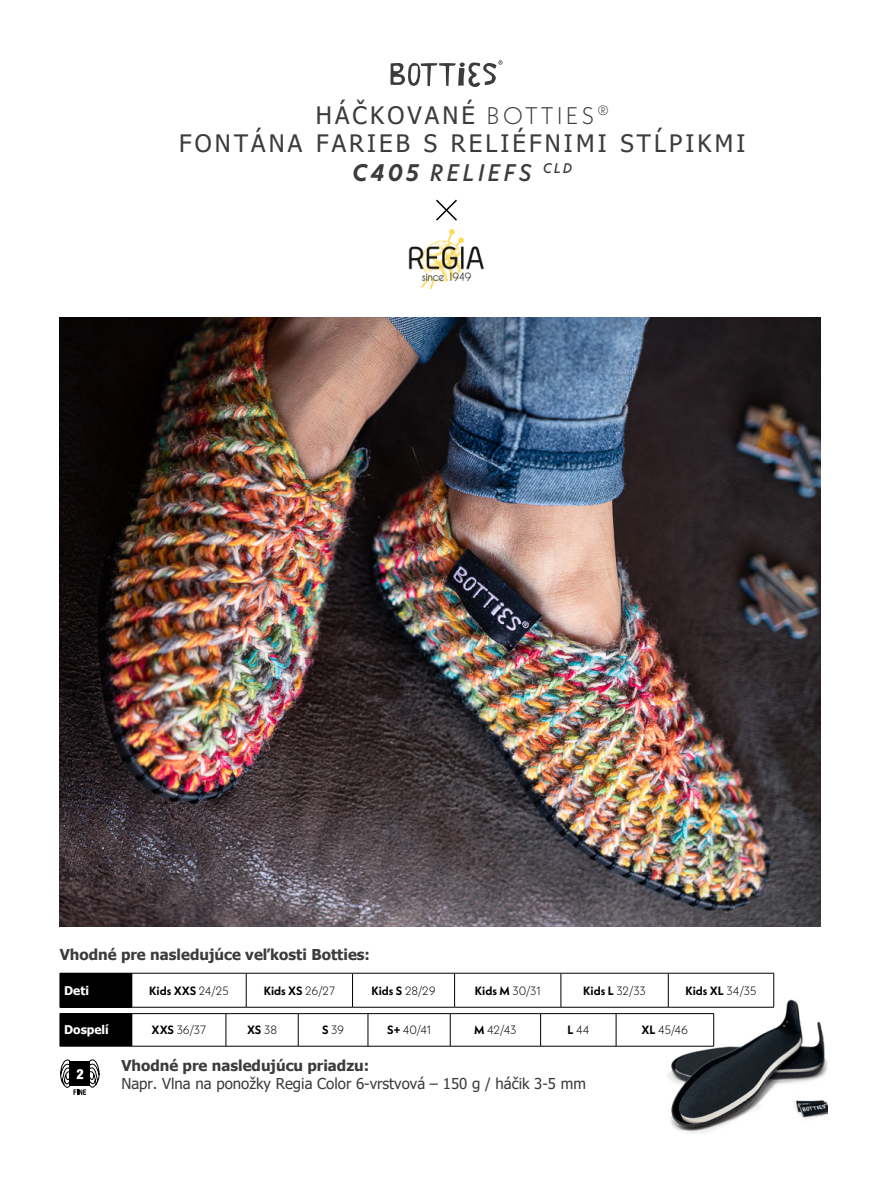
<style>
.page{position:relative;width:893px;height:1188px;background:#fff}
.page>*{position:absolute;margin:0;border:0;box-sizing:border-box;transform-origin:0 0}
.t1{font:24px/28.8px "Tahoma";letter-spacing:.13em;color:#3c3c3b;text-align:center}
.t2{font:italic 500 24px "Neue Kabel";letter-spacing:.13em;color:#3c3c3b}
.t3{font:700 15px "Tahoma";color:#3c3c3b}
.t4{font:15px "Tahoma";color:#3c3c3b}
.t5{font:700 12px "Neue Kabel";color:#000}
.t6{font:300 12px "Neue Kabel";letter-spacing:-.005em;color:#000}
.t7{font:700 12px "Tahoma";color:#fff}
.s1{font-family:"Neue Kabel";font-weight:300}
.s2{font-weight:700}
.s3{font-weight:300}
</style>
<div class="page">
<img style="left:60px;top:318px;width:761px;height:609px">
<svg style="left:390px;top:60px;width:112px;height:28px"></svg>
<svg style="left:60px;top:1059px;width:40px;height:36px"></svg>
<img style="left:638px;top:993px;width:190px;height:140px">
<div style="left:60px;top:973px;width:72px;height:34px;background:#000"></div>
<hr style="left:132px;top:973px;width:114px;height:1px;background:#000">
<hr style="left:132px;top:973px;width:1px;height:34px;background:#000">
<hr style="left:246px;top:973px;width:107px;height:1px;background:#000">
<hr style="left:246px;top:973px;width:1px;height:34px;background:#000">
<hr style="left:353px;top:973px;width:102px;height:1px;background:#000">
<hr style="left:352px;top:973px;width:1px;height:34px;background:#000">
<hr style="left:455px;top:973px;width:106px;height:1px;background:#000">
<hr style="left:454px;top:973px;width:1px;height:34px;background:#000">
<hr style="left:561px;top:973px;width:107px;height:1px;background:#000">
<hr style="left:561px;top:973px;width:1px;height:34px;background:#000">
<hr style="left:668px;top:973px;width:106px;height:1px;background:#000">
<hr style="left:668px;top:973px;width:1px;height:34px;background:#000">
<hr style="left:773px;top:973px;width:1px;height:34px;background:#000">
<hr style="left:60px;top:1007px;width:72px;height:1px;background:#000">
<hr style="left:132px;top:1007px;width:114px;height:1px;background:#000">
<hr style="left:246px;top:1007px;width:107px;height:1px;background:#000">
<hr style="left:353px;top:1007px;width:102px;height:1px;background:#000">
<hr style="left:455px;top:1007px;width:106px;height:1px;background:#000">
<hr style="left:561px;top:1007px;width:107px;height:1px;background:#000">
<hr style="left:668px;top:1007px;width:106px;height:1px;background:#000">
<div style="left:60px;top:1014px;width:72px;height:32px;background:#000"></div>
<hr style="left:60px;top:1013px;width:72px;height:1px;background:#000">
<hr style="left:132px;top:1013px;width:94px;height:1px;background:#000">
<hr style="left:132px;top:1014px;width:1px;height:32px;background:#000">
<hr style="left:226px;top:1013px;width:72px;height:1px;background:#000">
<hr style="left:226px;top:1014px;width:1px;height:32px;background:#000">
<hr style="left:298px;top:1013px;width:70px;height:1px;background:#000">
<hr style="left:298px;top:1014px;width:1px;height:32px;background:#000">
<hr style="left:368px;top:1013px;width:82px;height:1px;background:#000">
<hr style="left:368px;top:1014px;width:1px;height:32px;background:#000">
<hr style="left:450px;top:1013px;width:91px;height:1px;background:#000">
<hr style="left:450px;top:1014px;width:1px;height:32px;background:#000">
<hr style="left:541px;top:1013px;width:75px;height:1px;background:#000">
<hr style="left:540px;top:1014px;width:1px;height:32px;background:#000">
<hr style="left:616px;top:1013px;width:98px;height:1px;background:#000">
<hr style="left:616px;top:1014px;width:1px;height:32px;background:#000">
<hr style="left:713px;top:1014px;width:1px;height:32px;background:#000">
<hr style="left:60px;top:1046px;width:72px;height:1px;background:#000">
<hr style="left:132px;top:1046px;width:94px;height:1px;background:#000">
<hr style="left:226px;top:1046px;width:72px;height:1px;background:#000">
<hr style="left:298px;top:1046px;width:70px;height:1px;background:#000">
<hr style="left:368px;top:1046px;width:82px;height:1px;background:#000">
<hr style="left:450px;top:1046px;width:91px;height:1px;background:#000">
<hr style="left:541px;top:1046px;width:75px;height:1px;background:#000">
<hr style="left:616px;top:1046px;width:98px;height:1px;background:#000">
<img style="left:408px;top:230px;width:77px;height:59px">
<svg style="left:436px;top:199px;width:21px;height:22px"></svg>
<h1 class="t1" style="left:179px;top:102px;width:567px">HÁČKOVANÉ <span class="s1">BOTTIES</span><sup>®<br></sup>FONTÁNA FARIEB S RELIÉFNIMI STĹPIKMI</h1>
<h1 class="t2" style="left:352px;top:158px;width:222px"><span class="s2">C405</span> RELIEFS <sup>CLD</sup></h1>
<p class="t3" style="left:60px;top:944px;width:312px">Vhodné pre nasledujúce veľkosti Botties:</p>
<p class="t7" style="left:64px;top:982px;width:26px">Deti</p>
<p class="t5" style="left:149px;top:983px;width:81px">Kids XXS <span class="s3">24/25</span></p>
<p class="t5" style="left:264px;top:983px;width:73px">Kids XS <span class="s3">26/27</span></p>
<p class="t5" style="left:371px;top:983px;width:66px">Kids S <span class="s3">28/29</span></p>
<p class="t5" style="left:475px;top:983px;width:67px">Kids M <span class="s3">30/31</span></p>
<p class="t5" style="left:583px;top:983px;width:64px">Kids L <span class="s3">32/33</span></p>
<p class="t5" style="left:685px;top:983px;width:73px">Kids XL <span class="s3">34/35</span></p>
<p class="t7" style="left:64px;top:1022px;width:46px">Dospelí</p>
<p class="t6" style="left:152px;top:1023px;width:56px"><span class="s2">XXS</span> 36/37</p>
<p class="t5" style="left:247px;top:1023px;width:31px">XS <span class="s3">38</span></p>
<p class="t6" style="left:322px;top:1023px;width:24px"><span class="s2">S</span> 39</p>
<p class="t6" style="left:387px;top:1023px;width:45px"><span class="s2">S+</span> 40/41</p>
<p class="t6" style="left:474px;top:1023px;width:44px"><span class="s2">M</span> 42/43</p>
<p class="t6" style="left:567px;top:1023px;width:23px"><span class="s2">L</span> 44</p>
<p class="t6" style="left:641px;top:1023px;width:48px"><span class="s2">XL</span> 45/46</p>
<p class="t3" style="left:121px;top:1055px;width:249px">Vhodné pre nasledujúcu priadzu:</p>
<p class="t4" style="left:121px;top:1073px;width:466px">Napr. Vlna na ponožky Regia Color 6-vrstvová – 150 g / háčik 3-5 mm</p>
</div>
